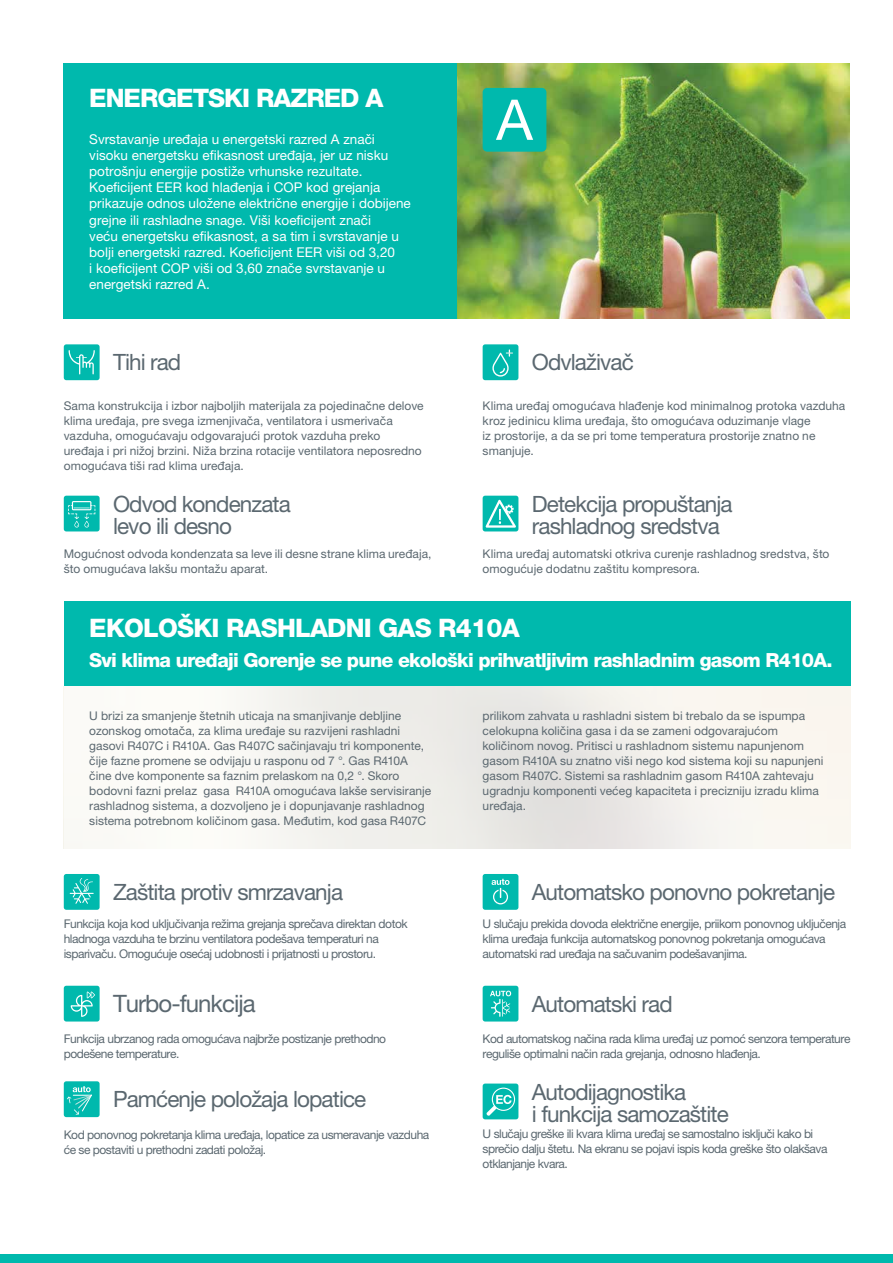
<style>
.page{position:relative;width:893px;height:1263px;background:#fff}
.page>*{position:absolute;margin:0;border:0;box-sizing:border-box;transform-origin:0 0}
.t1{font:800 25.5px "Helvetica Neue LT Pro";letter-spacing:-.03em;color:#fff}
.t2{font:24px "Helvetica Neue LT Pro";letter-spacing:-.04em;color:#5b6870}
.t3{font:22.5px/22.5px "Helvetica Neue LT Pro";letter-spacing:-.04em;color:#5b6870}
.t4{font:800 19.5px "Helvetica Neue LT Pro";letter-spacing:-.04em;color:#fff}
.t5{font:13.5px/16.2px "Helvetica Neue LT Pro";color:#fff}
.t6{font:12px/15px "Helvetica Neue LT Pro";color:#5b6870}
.t7{font:12px/15px "Helvetica Neue LT Pro";letter-spacing:-.04em;color:#5b6870}
</style>
<div class="page">
<svg style="left:64px;top:686px;width:786px;height:162px;fill:#f5f4ee"></svg>
<div style="left:0;top:1254px;width:893px;height:9px;background:#00b9ad"></div>
<img style="left:457px;top:64px;width:393px;height:255px">
<div style="left:64px;top:64px;width:393px;height:255px;background:#00b9ad"></div>
<div style="left:64px;top:601px;width:786px;height:85px;background:#00b9ad"></div>
<div style="left:64px;top:344px;width:36px;height:36px;background:#00b9ad;border-radius:3px"></div>
<svg style="left:69px;top:350px;width:26px;height:24px"></svg>
<div style="left:64px;top:496px;width:36px;height:35px;background:#00b9ad;border-radius:3px"></div>
<svg style="left:68px;top:501px;width:28px;height:26px"></svg>
<div style="left:64px;top:986px;width:36px;height:35px;background:#00b9ad;border-radius:3px"></div>
<svg style="left:71px;top:991px;width:24px;height:26px"></svg>
<div style="left:483px;top:986px;width:35px;height:35px;background:#00b9ad;border-radius:3px"></div>
<svg style="left:490px;top:991px;width:21px;height:26px"></svg>
<div style="left:483px;top:1083px;width:35px;height:36px;background:#00b9ad;border-radius:3px"></div>
<svg style="left:486px;top:1087px;width:29px;height:29px"></svg>
<div style="left:64px;top:874px;width:36px;height:36px;background:#00b9ad;border-radius:3px"></div>
<svg style="left:70px;top:878px;width:24px;height:26px"></svg>
<div style="left:483px;top:874px;width:35px;height:36px;background:#00b9ad;border-radius:3px"></div>
<svg style="left:492px;top:879px;width:18px;height:25px"></svg>
<div style="left:483px;top:344px;width:35px;height:36px;background:#00b9ad;border-radius:3px"></div>
<svg style="left:492px;top:349px;width:21px;height:28px"></svg>
<div style="left:483px;top:496px;width:35px;height:35px;background:#00b9ad;border-radius:3px"></div>
<svg style="left:485px;top:500px;width:31px;height:28px"></svg>
<div style="left:483px;top:88px;width:63px;height:64px;background:#00b9ad;border-radius:5px"></div>
<svg style="left:496px;top:100px;width:37px;height:40px"></svg>
<div style="left:64px;top:1081px;width:36px;height:36px;background:#00b9ad;border-radius:3px"></div>
<svg style="left:67px;top:1086px;width:25px;height:28px"></svg>
<h1 class="t1" style="left:89px;top:83px;width:296px">ENERGETSKI RAZRED A</h1>
<p class="t5" style="left:89px;top:130px;width:323px">Svrstavanje uređaja u energetski razred A znači visoku energetsku efikasnost uređaja, jer uz nisku potrošnju energije postiže vrhunske rezultate.<br>Koeficijent EER kod hlađenja i COP kod grejanja prikazuje odnos uložene električne energije i dobijene grejne ili rashladne snage. Viši koeficijent znači<br>veću energetsku efikasnost, a sa tim i svrstavanje u bolji energetski razred. Koeficijent EER viši od 3,20<br>i koeficijent COP viši od 3,60 znače svrstavanje u energetski razred A.</p>
<h3 class="t3" style="left:113px;top:351px;width:70px">Tihi rad</h3>
<h3 class="t3" style="left:532px;top:351px;width:103px">Odvlaživač</h3>
<p class="t6" style="left:64px;top:398px;width:361px">Sama konstrukcija i izbor najboljih materijala za pojedinačne delove klima uređaja, pre svega izmenjivača, ventilatora i usmerivača vazduha, omogućavaju odgovarajući protok vazduha preko<br>uređaja i pri nižoj brzini. Niža brzina rotacije ventilatora neposredno omogućava tiši rad klima uređaja.</p>
<p class="t6" style="left:483px;top:398px;width:364px">Klima uređaj omogućava hlađenje kod minimalnog protoka vazduha kroz jedinicu klima uređaja, što omogućava oduzimanje vlage<br>iz prostorije, a da se pri tome temperatura prostorije znatno ne smanjuje.</p>
<h3 class="t3" style="left:113px;top:492px;width:179px">Odvod kondenzata levo ili desno</h3>
<h3 class="t3" style="left:532px;top:492px;width:202px">Detekcija propuštanja rashladnog sredstva</h3>
<p class="t6" style="left:64px;top:546px;width:369px">Mogućnost odvoda kondenzata sa leve ili desne strane klima uređaja, što omugućava lakšu montažu aparat.</p>
<p class="t6" style="left:483px;top:546px;width:348px">Klima uređaj automatski otkriva curenje rashladnog sredstva, što omogućuje dodatnu zaštitu kompresora.</p>
<h1 class="t1" style="left:89px;top:612px;width:432px">EKOLOŠKI RASHLADNI GAS R410A</h1>
<h3 class="t4" style="left:89px;top:648px;width:745px">Svi klima uređaji Gorenje se pune ekološki prihvatljivim rashladnim gasom R410A.</h3>
<p class="t6" style="left:89px;top:708px;width:344px">U brizi za smanjenje štetnih uticaja na smanjivanje debljine ozonskog omotača, za klima uređaje su razvijeni rashladni gasovi R407C i R410A. Gas R407C sačinjavaju tri komponente, čije fazne promene se odvijaju u rasponu od 7 °. Gas R410A čine dve komponente sa faznim prelaskom na 0,2 °. Skoro bodovni fazni prelaz gasa R410A omogućava lakše servisiranje rashladnog sistema, a dozvoljeno je i dopunjavanje rashladnog sistema potrebnom količinom gasa. Međutim, kod gasa R407C</p>
<p class="t6" style="left:483px;top:708px;width:342px">prilikom zahvata u rashladni sistem bi trebalo da se ispumpa celokupna količina gasa i da se zameni odgovarajućom količinom novog. Pritisci u rashladnom sistemu napunjenom gasom R410A su znatno viši nego kod sistema koji su napunjeni gasom R407C. Sistemi sa rashladnim gasom R410A zahtevaju ugradnju komponenti većeg kapaciteta i precizniju izradu klima uređaja.</p>
<h3 class="t3" style="left:113px;top:880px;width:232px">Zaštita protiv smrzavanja</h3>
<h3 class="t3" style="left:532px;top:880px;width:305px">Automatsko ponovno pokretanje</h3>
<p class="t7" style="left:64px;top:916px;width:345px">Funkcija koja kod uključivanja režima grejanja sprečava direktan dotok hladnoga vazduha te brzinu ventilatora podešava temperaturi na isparivaču. Omogućuje osećaj udobnosti i prijatnosti u prostoru.</p>
<p class="t7" style="left:483px;top:916px;width:365px">U slučaju prekida dovoda električne energije, priikom ponovnog uključenja klima uređaja funkcija automatskog ponovnog pokretanja omogućava automatski rad uređaja na sačuvanim podešavanjima.</p>
<h2 class="t2" style="left:113px;top:989px;width:144px">Turbo-funkcija</h2>
<h3 class="t3" style="left:532px;top:992px;width:142px">Automatski rad</h3>
<p class="t7" style="left:64px;top:1031px;width:324px">Funkcija ubrzanog rada omogućava najbrže postizanje prethodno podešene temperature.</p>
<h3 class="t3" style="left:113px;top:1088px;width:255px">Pamćenje položaja lopatice</h3>
<p class="t7" style="left:64px;top:1126px;width:367px">Kod ponovnog pokretanja klima uređaja, lopatice za usmeravanje vazduha će se postaviti u prethodni zadati položaj.</p>
<p class="t7" style="left:483px;top:1031px;width:369px">Kod automatskog načina rada klima uređaj uz pomoć senzora temperature reguliše optimalni način rada grejanja, odnosno hlađenja.</p>
<h3 class="t3" style="left:532px;top:1080px;width:198px">Autodijagnostika<br>i funkcija samozaštite</h3>
<p class="t7" style="left:483px;top:1126px;width:346px">U slučaju greške ili kvara klima uređaj se samostalno isključi kako bi sprečio dalju štetu. Na ekranu se pojavi ispis koda greške što olakšava otklanjanje kvara.</p>
</div>
